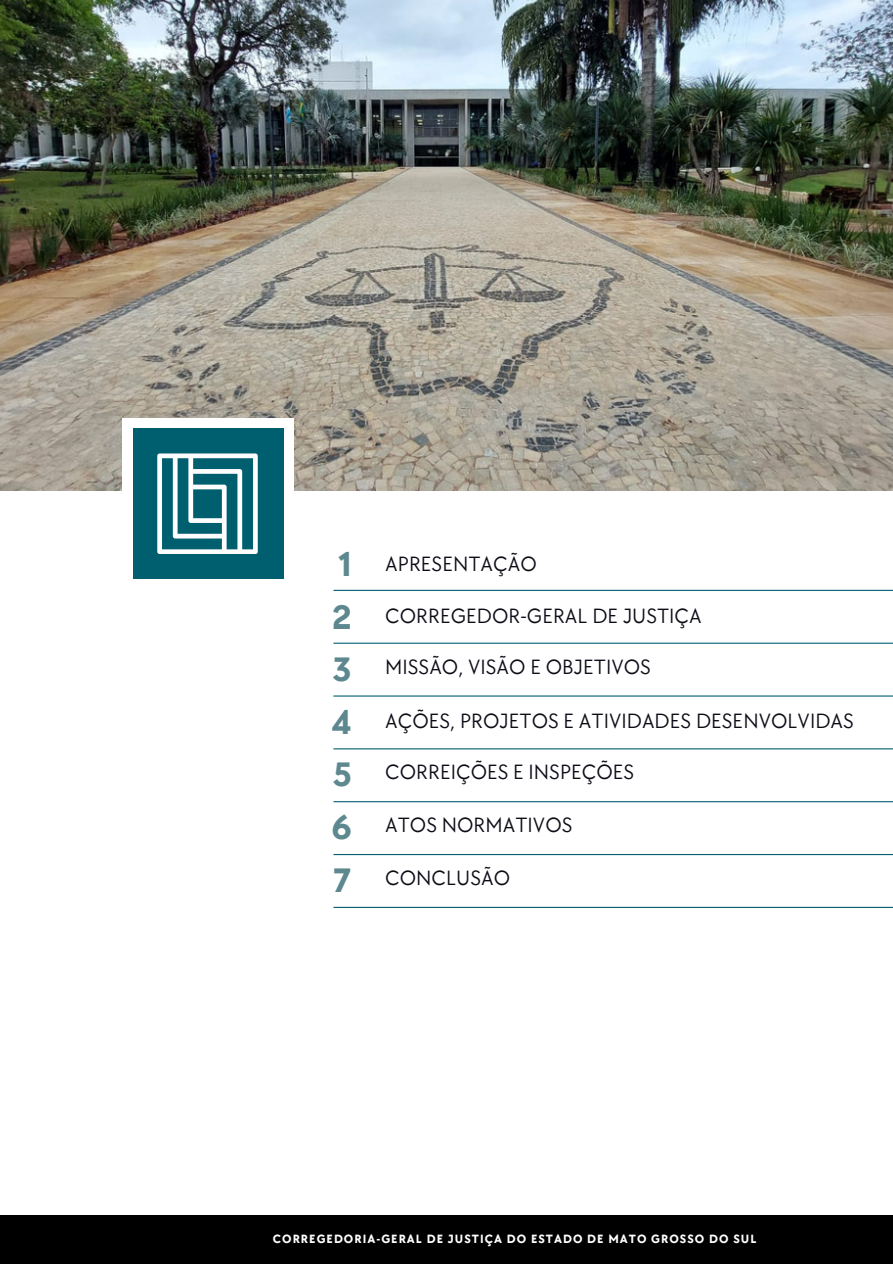
<style>
.page{position:relative;width:893px;height:1264px;background:#fff}
.page>*{position:absolute;margin:0;border:0;box-sizing:border-box;transform-origin:0 0}
.t1{font:700 35.1px "TT Chocolates";color:#5e888f}
.t2{font:21.3px "TT Chocolates";color:#0c0d16}
.t3{font:700 12.45px "TT Chocolates";letter-spacing:.08em;color:#fff}
</style>
<div class="page">
<hr style="left:333px;top:590px;width:559px;height:1px;background:#005f6f">
<hr style="left:333px;top:642px;width:559px;height:1px;background:#005f6f">
<hr style="left:333px;top:695px;width:559px;height:1px;background:#005f6f">
<hr style="left:333px;top:748px;width:559px;height:1px;background:#005f6f">
<hr style="left:333px;top:801px;width:559px;height:1px;background:#005f6f">
<hr style="left:333px;top:854px;width:559px;height:1px;background:#005f6f">
<hr style="left:333px;top:906px;width:559px;height:2px;background:#005f6f">
<img style="left:0;top:0;width:892px;height:490px">
<div style="left:0;top:1215px;width:892px;height:48px;background:#000"></div>
<div style="left:122px;top:418px;width:171px;height:172px;background:#fff"></div>
<div style="left:133px;top:428px;width:150px;height:151px;background:#005f6f"></div>
<svg style="left:157px;top:453px;width:100px;height:100px"></svg>
<p class="t1" style="left:338px;top:544px;width:15px">1</p>
<p class="t1" style="left:332px;top:597px;width:21px">2</p>
<p class="t1" style="left:332px;top:649px;width:21px">3</p>
<p class="t1" style="left:332px;top:702px;width:21px">4</p>
<p class="t1" style="left:333px;top:754px;width:20px">5</p>
<p class="t1" style="left:332px;top:807px;width:21px">6</p>
<p class="t1" style="left:332px;top:860px;width:21px">7</p>
<p class="t2" style="left:385px;top:552px;width:153px">APRESENTAÇÃO</p>
<p class="t2" style="left:385px;top:603px;width:318px">CORREGEDOR-GERAL DE JUSTIÇA</p>
<p class="t2" style="left:385px;top:654px;width:267px">MISSÃO, VISÃO E OBJETIVOS</p>
<p class="t2" style="left:385px;top:709px;width:470px">AÇÕES, PROJETOS E ATIVIDADES DESENVOLVIDAS</p>
<p class="t2" style="left:385px;top:760px;width:250px">CORREIÇÕES E INSPEÇÕES</p>
<p class="t2" style="left:385px;top:812px;width:189px">ATOS NORMATIVOS</p>
<p class="t2" style="left:385px;top:865px;width:126px">CONCLUSÃO</p>
<p class="t3" style="left:273px;top:1231px;width:485px">CORREGEDORIA-GERAL DE JUSTIÇA DO ESTADO DE MATO GROSSO DO SUL</p>
</div>
